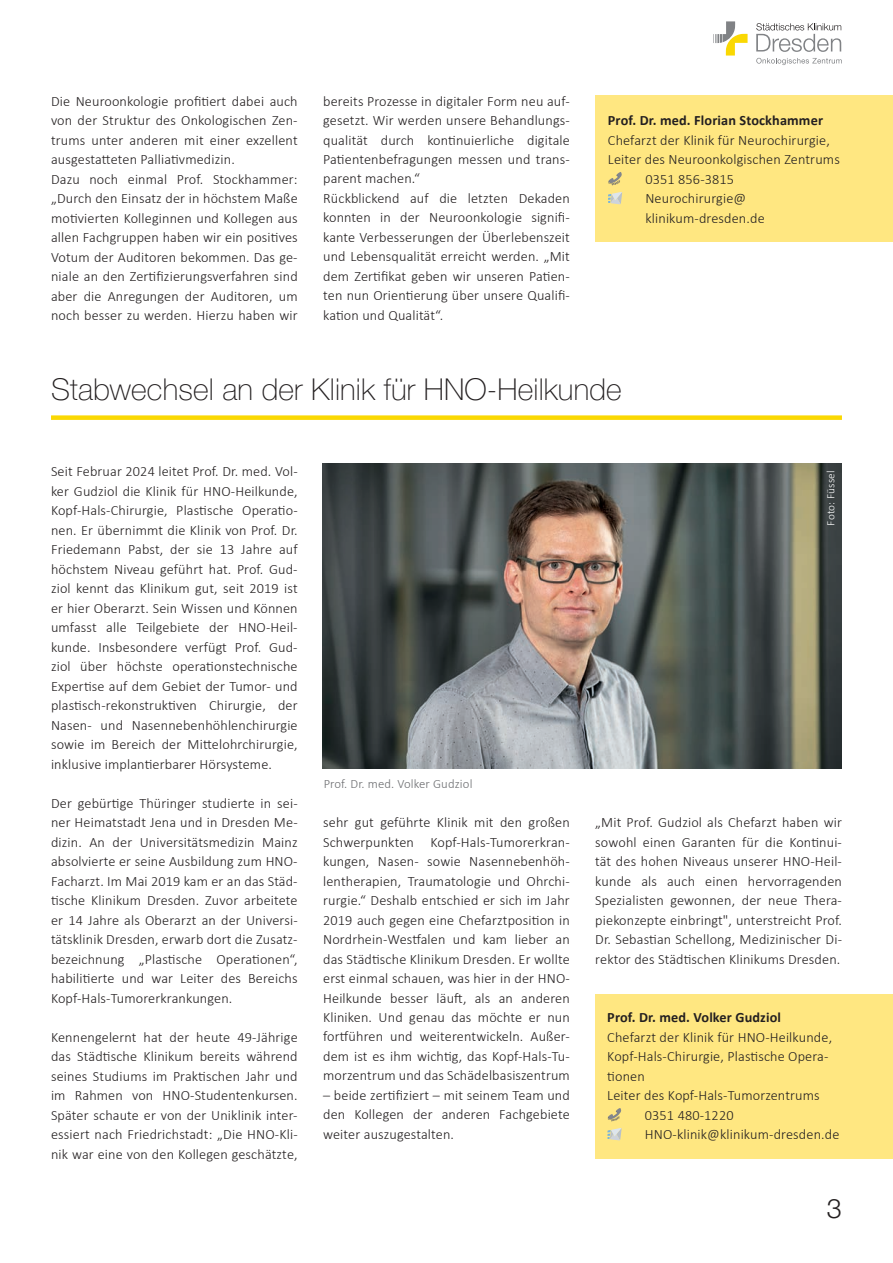
<style>
.page{position:relative;width:893px;height:1263px;background:#fff}
.page>*{position:absolute;margin:0;border:0;box-sizing:border-box;transform-origin:0 0}
.t1{font:100 30px "Helvetica Neue LT Pro";letter-spacing:.005em;color:#231f20}
.t2{font:300 27px "Helvetica Neue LT Pro";color:#231f20}
.t3{font:300 14.25px/19.5px "Calibri";letter-spacing:.01em;color:#231f20;text-align:justify}
.t4{font:700 14.25px "Calibri";letter-spacing:.01em;color:#231f20}
.t5{font:300 12.75px "Calibri";letter-spacing:.01em;color:#6c6d70}
.t6{font:300 11.25px "Calibri";letter-spacing:.01em;color:#fff}
</style>
<div class="page">
<svg style="left:713px;top:21px;width:35px;height:35px"></svg>
<svg style="left:756px;top:23px;width:85px;height:29px"></svg>
<svg style="left:756px;top:58px;width:86px;height:7px"></svg>
<div style="left:595px;top:994px;width:298px;height:165px;background:#ffe781"></div>
<div style="left:595px;top:96px;width:298px;height:146px;background:#ffe781"></div>
<div style="left:51px;top:415px;width:791px;height:5px;background:#fad802"></div>
<img style="left:323px;top:463px;width:518px;height:306px">
<p class="t3" style="left:51px;top:91px;width:248px;text-align:left">Die Neuroonkologie profitiert dabei auch von der Struktur des Onkologischen Zen&shy;trums unter anderen mit einer exzellent ausgestatteten Palliativmedizin.<br>Dazu noch einmal Prof. Stockhammer: „Durch den Einsatz der in höchstem Maße motivierten Kolleginnen und Kollegen aus allen Fachgruppen haben wir ein positives Votum der Auditoren bekommen. Das ge&shy;niale an den Zertifizierungsverfahren sind aber die Anregungen der Auditoren, um noch besser zu werden. Hierzu haben wir</p>
<p class="t3" style="left:323px;top:91px;width:248px;text-align:left">bereits Prozesse in digitaler Form neu auf&shy;gesetzt. Wir werden unsere Behandlungs&shy;qualität durch kontinuierliche digitale Patientenbefragungen messen und trans&shy;parent machen.“<br>Rückblickend auf die letzten Dekaden konnten in der Neuroonkologie signifi&shy;kante Verbesserungen der Überlebenszeit und Lebensqualität erreicht werden. „Mit dem Zertifikat geben wir unseren Patien&shy;ten nun Orientierung über unsere Qualifi&shy;kation und Qualität“.</p>
<p class="t4" style="left:608px;top:110px;width:217px">Prof. Dr. med. Florian Stockhammer</p>
<p class="t3" style="left:608px;top:130px;width:223px">Chefarzt der Klinik für Neurochirurgie,</p>
<p class="t3" style="left:608px;top:149px;width:233px">Leiter des Neuroonkolgischen Zentrums</p>
<p class="t3" style="left:645px;top:169px;width:90px">0351 856-3815</p>
<p class="t3" style="left:645px;top:188px;width:102px">Neurochirurgie@</p>
<p class="t3" style="left:645px;top:208px;width:121px">klinikum-dresden.de</p>
<h1 class="t1" style="left:51px;top:372px;width:572px">Stabwechsel an der Klinik für HNO-Heilkunde</h1>
<p class="t3" style="left:51px;top:461px;width:248px">Seit Februar 2024 leitet Prof. Dr. med. Vol&shy;ker Gudziol die Klinik für HNO‐Heilkunde, Kopf‐Hals‐Chirurgie, Plastische Operatio&shy;nen. Er übernimmt die Klinik von Prof. Dr.<br>Friedemann Pabst, der sie 13 Jahre auf höchstem Niveau geführt hat. Prof. Gud&shy;ziol kennt das Klinikum gut, seit 2019 ist er hier Oberarzt. Sein Wissen und Können umfasst alle Teilgebiete der HNO‐Heil&shy;kunde. Insbesondere verfügt Prof. Gud&shy;ziol über höchste operationstechnische Expertise auf dem Gebiet der Tumor‐ und plastisch‐rekonstruktiven Chirurgie, der Nasen‐ und Nasennebenhöhlenchirurgie sowie im Bereich der Mittelohrchirurgie, inklusive implantierbarer Hörsysteme.</p>
<p class="t3" style="left:51px;top:793px;width:248px">Der gebürtige Thüringer studierte in sei&shy;ner Heimatstadt Jena und in Dresden Me&shy;dizin. An der Universitätsmedizin Mainz absolvierte er seine Ausbildung zum HNO‐ Facharzt. Im Mai 2019 kam er an das Städ&shy;tische Klinikum Dresden. Zuvor arbeitete er 14 Jahre als Oberarzt an der Universi&shy;tätsklinik Dresden, erwarb dort die Zusatz&shy;bezeichnung „Plastische Operationen“, habilitierte und war Leiter des Bereichs Kopf‐Hals‐Tumorerkrankungen.</p>
<p class="t3" style="left:51px;top:1027px;width:248px">Kennengelernt hat der heute 49‐Jährige das Städtische Klinikum bereits während seines Studiums im Praktischen Jahr und im Rahmen von HNO‐Studentenkursen.<br>Später schaute er von der Uniklinik inter&shy;essiert nach Friedrichstadt: „Die HNO‐Kli&shy;nik war eine von den Kollegen geschätzte,</p>
<p class="t5" style="left:324px;top:776px;width:150px">Prof. Dr. med. Volker Gudziol</p>
<p class="t3" style="left:323px;top:812px;width:248px">sehr gut geführte Klinik mit den großen Schwerpunkten Kopf‐Hals‐Tumorerkran&shy;kungen, Nasen‐ sowie Nasennebenhöh&shy;lentherapien, Traumatologie und Ohrchi&shy;rurgie.“ Deshalb entschied er sich im Jahr 2019 auch gegen eine Chefarztposition in Nordrhein‐Westfalen und kam lieber an das Städtische Klinikum Dresden. Er wollte erst einmal schauen, was hier in der HNO‐ Heilkunde besser läuft, als an anderen Kliniken. Und genau das möchte er nun fortführen und weiterentwickeln. Außer&shy;dem ist es ihm wichtig, das Kopf‐Hals‐Tu&shy;morzentrum und das Schädelbasiszentrum</p>
<p class="t3" style="left:323px;top:1085px;width:248px">– beide zertifiziert – mit seinem Team und den Kollegen der anderen Fachgebiete weiter auszugestalten.</p>
<p class="t6" style="left:824px;top:525px;width:56px;rotate:-90deg">Foto: Füssel</p>
<p class="t3" style="left:595px;top:812px;width:248px">„Mit Prof. Gudziol als Chefarzt haben wir sowohl einen Garanten für die Kontinui&shy;tät des hohen Niveaus unserer HNO‐Heil&shy;kunde als auch einen hervorragenden Spezialisten gewonnen, der neue Thera&shy;piekonzepte einbringt", unterstreicht Prof.<br>Dr. Sebastian Schellong, Medizinischer Di&shy;rektor des Städtischen Klinikums Dresden.</p>
<p class="t4" style="left:607px;top:1007px;width:175px">Prof. Dr. med. Volker Gudziol</p>
<p class="t3" style="left:607px;top:1027px;width:226px">Chefarzt der Klinik für HNO‐Heilkunde,</p>
<p class="t3" style="left:607px;top:1046px;width:223px">Kopf‐Hals‐Chirurgie, Plastische Opera-</p>
<p class="t3" style="left:607px;top:1066px;width:39px">tionen</p>
<p class="t3" style="left:607px;top:1085px;width:214px">Leiter des Kopf-Hals-Tumorzentrums</p>
<p class="t3" style="left:645px;top:1105px;width:90px">0351 480-1220</p>
<p class="t3" style="left:645px;top:1124px;width:196px">HNO-klinik@klinikum-dresden.de</p>
<h2 class="t2" style="left:827px;top:1192px;width:17px">3</h2>
</div>
